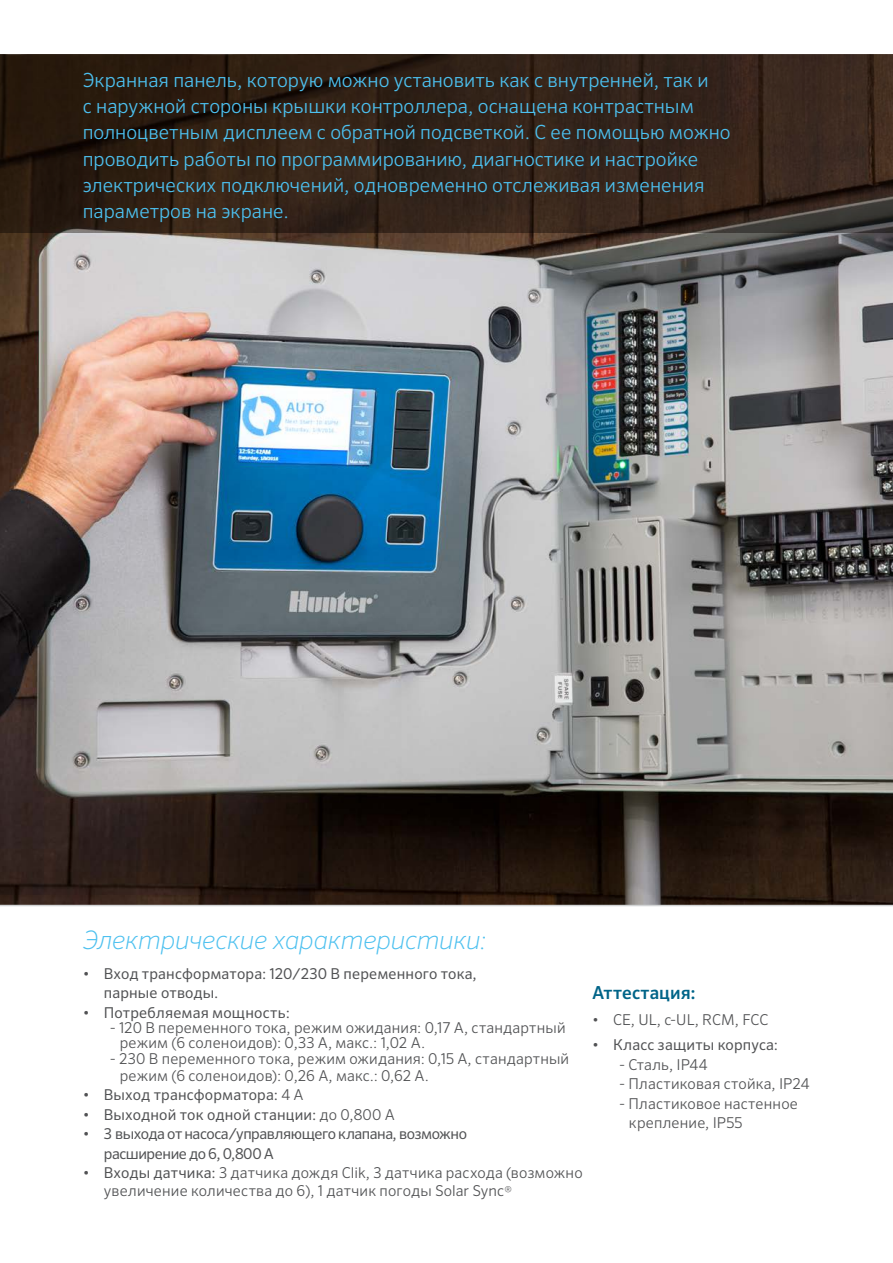
<style>
.page{position:relative;width:893px;height:1263px;background:#fff}
.page>*{position:absolute;margin:0;border:0;box-sizing:border-box;transform-origin:0 0}
.t1{font:italic 200 25.5px "Sero Pro";letter-spacing:-.005em;color:#4cc0ef}
.t2{font:300 19.5px/26.2px "Sero Pro";color:#4cc0ef}
.t3{font:500 18px "Sero Pro";color:#006488}
.t4{font:300 15px/15px "Sero Pro";letter-spacing:.01em;color:#515254}
.t5{font:15px/19.5px "Sero Pro";letter-spacing:.005em;color:#515254}
.t6{font:15px/19.5px "Sero Pro";letter-spacing:-.03em;color:#515254}
.s1{font-weight:300}
.s2{font-weight:400}
.s3{font-style:italic;font-size:13.5px}
</style>
<div class="page">
<img style="left:0;top:233px;width:893px;height:671px">
<svg style="left:0;top:54px;width:893px;height:179px;background:#312217"></svg>
<hr style="left:0;top:905px;width:893px;height:1px;background:#d1d3d4">
<p class="t2" style="left:83px;top:67px;width:649px">Экранная панель, которую можно установить как с внутренней, так и<br>с наружной стороны крышки контроллера, оснащена контрастным полноцветным дисплеем с обратной подсветкой. С ее помощью можно проводить работы по программированию, диагностике и настройке электрических подключений, одновременно отслеживая изменения параметров на экране.</p>
<h1 class="t1" style="left:83px;top:925px;width:405px">Электрические характеристики:</h1>
<p class="t5" style="left:104px;top:963px;width:375px;text-indent:-21px">• Вход трансформатора: 120/230 В переменного тока, парные отводы.</p>
<p class="t5" style="left:83px;top:1002px;width:209px">• Потребляемая мощность:</p>
<p class="t4" style="left:120px;top:1020px;width:447px;text-indent:-10px">- 120 В переменного тока, режим ожидания: 0,17 А, стандартный режим (6 соленоидов): 0,33 А, макс.: 1,02 A.</p>
<p class="t4" style="left:120px;top:1050px;width:451px;line-height:16.5px;text-indent:-10px">- 230 В переменного тока, режим ожидания: 0,15 А, стандартный режим (6 соленоидов): 0,26 А, макс.: 0,62 A.</p>
<p class="t5" style="left:83px;top:1085px;width:222px">• Выход трансформатора: <span class="s1">4 A</span></p>
<p class="t5" style="left:83px;top:1104px;width:314px">• Выходной ток одной станции: <span class="s1">до 0,800 A</span></p>
<p class="t6" style="left:104px;top:1124px;width:365px;text-indent:-21px">• 3 выхода от насоса/управляющего клапана, возможно расширение до 6, 0,800 A</p>
<p class="t4" style="left:104px;top:1164px;width:480px;line-height:18px;text-indent:-21px"><span class="s2">• Входы датчика:</span> 3 датчика дождя Clik, 3 датчика расхода (возможно увеличение количества до 6), 1 датчик погоды Solar Sync<span class="s3">®</span></p>
<p class="t3" style="left:592px;top:982px;width:105px">Аттестация:</p>
<p class="t4" style="left:592px;top:1012px;width:178px">• CE, UL, c-UL, RCM, FCC</p>
<p class="t5" style="left:592px;top:1035px;width:188px">• Класс защиты корпуса:</p>
<p class="t4" style="left:619px;top:1057px;width:90px">- Сталь, IP44</p>
<p class="t4" style="left:619px;top:1076px;width:192px">- Пластиковая стойка, IP24</p>
<p class="t4" style="left:629px;top:1094px;width:171px;line-height:19.5px;text-indent:-10px">- Пластиковое настенное крепление, IP55</p>
</div>
